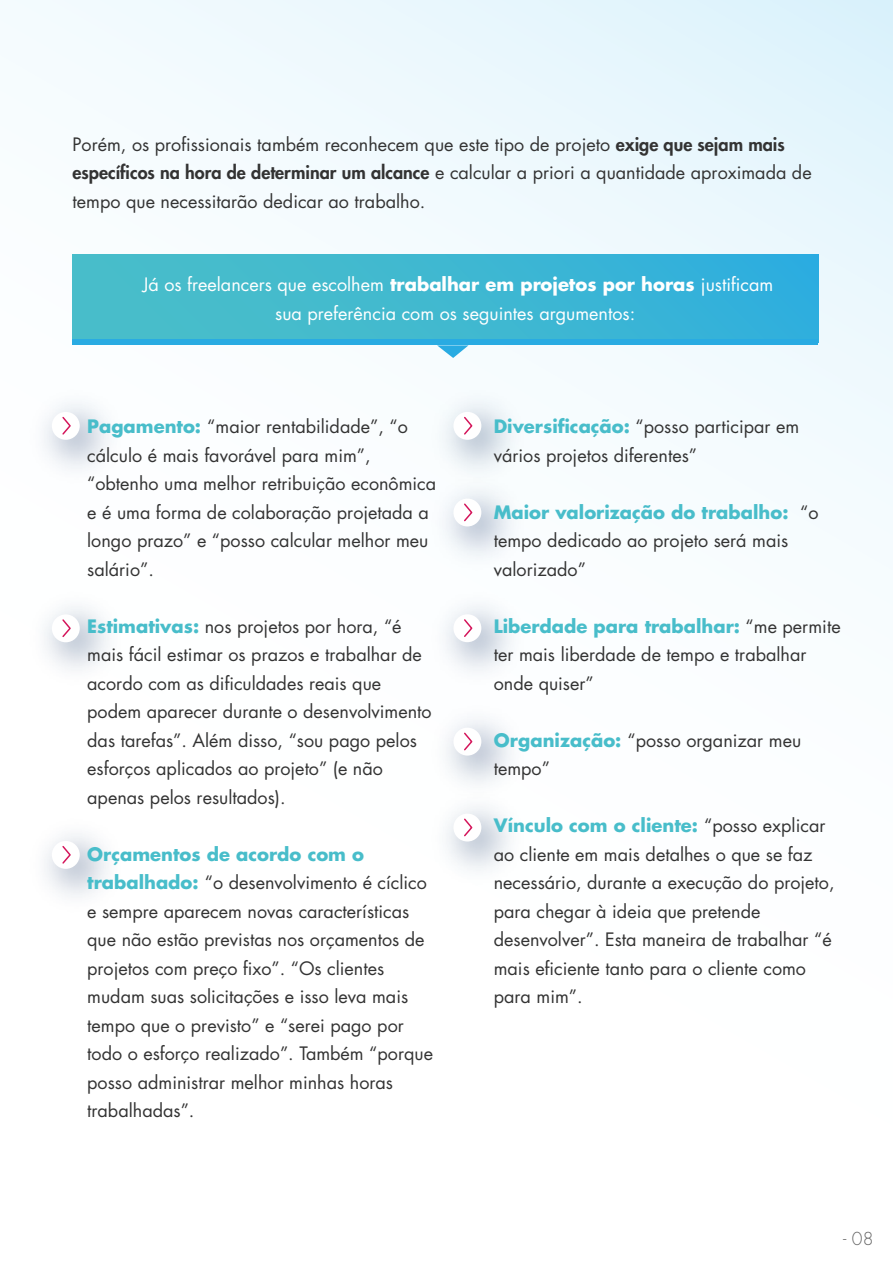
<style>
.page{position:relative;width:893px;height:1263px;background:#fff}
.page>*{position:absolute;margin:0;border:0;box-sizing:border-box;transform-origin:0 0}
.t1{font:18px/28.5px "Futura Std";color:#333}
.t2{font:18px/28.5px "Futura Std";color:#fff;text-align:center}
.t3{font:300 17.4px "Futura Std";color:#666}
.s1{font-weight:800}
.s2{font-weight:700}
.s3{font-weight:700;color:#48bdca}
</style>
<div class="page">
<div style="left:0;top:0;width:893px;height:1263px;background:linear-gradient(to bottom,#edf8fd,#fff)"></div>
<div style="left:72px;top:255px;width:746px;height:88px;background:linear-gradient(to right,#4bbfc7,#30afdd)"></div>
<div style="left:72px;top:340px;width:746px;height:5px;background:#29abe2"></div>
<svg style="left:437px;top:345px;width:31px;height:13px"></svg>
<img style="left:16px;top:376px;width:120px;height:120px">
<div style="left:52px;top:412px;width:28px;height:28px;background:#fff;border-radius:50%"></div>
<svg style="left:62px;top:416px;width:9px;height:19px"></svg>
<img style="left:418px;top:376px;width:119px;height:87px">
<div style="left:453px;top:412px;width:28px;height:28px;background:#fff;border-radius:50%"></div>
<svg style="left:464px;top:416px;width:9px;height:19px"></svg>
<img style="left:418px;top:463px;width:119px;height:116px">
<div style="left:453px;top:499px;width:28px;height:27px;background:#fff;border-radius:50%"></div>
<svg style="left:464px;top:503px;width:9px;height:19px"></svg>
<img style="left:418px;top:579px;width:119px;height:114px">
<div style="left:453px;top:614px;width:28px;height:28px;background:#fff;border-radius:50%"></div>
<svg style="left:464px;top:619px;width:9px;height:18px"></svg>
<img style="left:418px;top:693px;width:119px;height:85px">
<div style="left:453px;top:728px;width:28px;height:27px;background:#fff;border-radius:50%"></div>
<svg style="left:464px;top:732px;width:9px;height:19px"></svg>
<img style="left:418px;top:778px;width:119px;height:120px">
<div style="left:453px;top:814px;width:28px;height:27px;background:#fff;border-radius:50%"></div>
<svg style="left:464px;top:818px;width:9px;height:19px"></svg>
<img style="left:16px;top:579px;width:120px;height:120px">
<div style="left:52px;top:614px;width:28px;height:28px;background:#fff;border-radius:50%"></div>
<svg style="left:62px;top:619px;width:9px;height:18px"></svg>
<img style="left:16px;top:805px;width:120px;height:120px">
<div style="left:52px;top:841px;width:28px;height:28px;background:#fff;border-radius:50%"></div>
<svg style="left:62px;top:846px;width:9px;height:18px"></svg>
<p class="t1" style="left:73px;top:130px;width:741px">Porém, os profissionais também reconhecem que este tipo de projeto <span class="s1">exige que sejam mais específicos na hora de determinar um alcance</span> e calcular a priori a quantidade aproximada de tempo que necessitarão dedicar ao trabalho.</p>
<p class="t2" style="left:143px;top:271px;width:632px">Já os freelancers que escolhem <span class="s2">trabalhar em projetos por horas</span> justificam sua preferência com os seguintes argumentos:</p>
<p class="t1" style="left:87px;top:413px;width:350px"><span class="s3">Pagamento:</span> “maior rentabilidade”, “o cálculo é mais favorável para mim”, “obtenho uma melhor retribuição econômica e é uma forma de colaboração projetada a longo prazo” e “posso calcular melhor meu salário”.</p>
<p class="t1" style="left:87px;top:612px;width:346px"><span class="s3">Estimativas:</span> nos projetos por hora, “é mais fácil estimar os prazos e trabalhar de acordo com as dificuldades reais que podem aparecer durante o desenvolvimento das tarefas”. Além disso, “sou pago pelos esforços aplicados ao projeto” (e não apenas pelos resultados).</p>
<p class="t1" style="left:87px;top:840px;width:347px"><span class="s3">Orçamentos de acordo com o trabalhado:</span> “o desenvolvimento é cíclico e sempre aparecem novas características que não estão previstas nos orçamentos de projetos com preço fixo”. “Os clientes mudam suas solicitações e isso leva mais tempo que o previsto” e “serei pago por todo o esforço realizado”. Também “porque posso administrar melhor minhas horas trabalhadas”.</p>
<p class="t1" style="left:494px;top:412px;width:307px"><span class="s3">Diversificação:</span> “posso participar em vários projetos diferentes”</p>
<p class="t1" style="left:494px;top:498px;width:326px"><span class="s3">Maior valorização do trabalho:</span> “o tempo dedicado ao projeto será mais valorizado”</p>
<p class="t1" style="left:494px;top:612px;width:348px"><span class="s3">Liberdade para trabalhar:</span> “me permite ter mais liberdade de tempo e trabalhar onde quiser”</p>
<p class="t1" style="left:494px;top:726px;width:309px"><span class="s3">Organização:</span> “posso organizar meu tempo”</p>
<p class="t1" style="left:494px;top:811px;width:342px"><span class="s3">Vínculo com o cliente:</span> “posso explicar ao cliente em mais detalhes o que se faz necessário, durante a execução do projeto, para chegar à ideia que pretende desenvolver”. Esta maneira de trabalhar “é mais eficiente tanto para o cliente como para mim”.</p>
<p class="t3" style="left:843px;top:1227px;width:32px">- 08</p>
</div>
